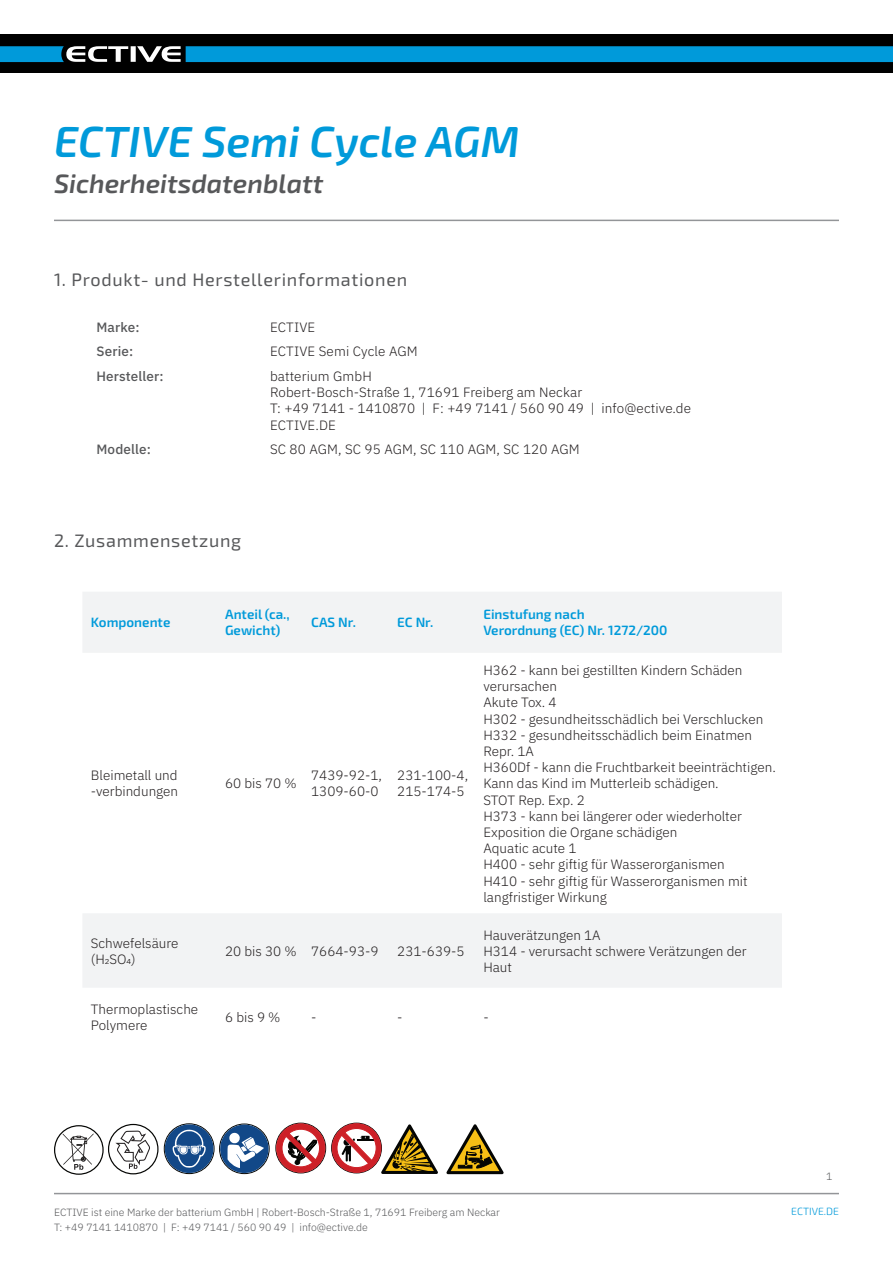
<style>
.page{position:relative;width:893px;height:1263px;background:#fff}
.page>*{position:absolute;margin:0;border:0;box-sizing:border-box;transform-origin:0 0}
.t1{font:italic 600 43.5px "Exo 2";color:#009ada}
.t2{font:italic 600 26.55px "Exo 2";color:#57585a}
.t3{font:18px "Exo 2";letter-spacing:.04em;color:#57585a}
.t4{font:300 13.5px/16.2px "IBM Plex Sans";color:#231f20}
.t5{font:600 13.5px/16.2px "Exo 2";color:#009ada}
.t6{font:500 13.5px "IBM Plex Sans";letter-spacing:.01em;color:#57585a}
.t7{font:300 10.5px/15px "IBM Plex Sans";color:#57585a}
.t8{font:300 10.5px "Exo 2";color:#009ada}
</style>
<div class="page">
<div style="left:0;top:35px;width:893px;height:38px;background:#000"></div>
<svg style="left:0;top:46px;width:181px;height:16px"></svg>
<div style="left:186px;top:46px;width:707px;height:16px;background:#009ada"></div>
<hr style="left:54px;top:1193px;width:785px;height:1px;background:#939598">
<hr style="left:54px;top:220px;width:785px;height:1px;background:#939598">
<svg style="left:83px;top:592px;width:699px;height:395px"></svg>
<div style="left:54px;top:1125px;width:50px;height:50px;border:1px solid #040503;border-radius:50%"></div>
<svg style="left:63px;top:1133px;width:31px;height:37px"></svg>
<svg style="left:165px;top:1124px;width:48px;height:49px"></svg>
<svg style="left:219px;top:1124px;width:50px;height:49px"></svg>
<svg style="left:276px;top:1124px;width:49px;height:48px"></svg>
<svg style="left:446px;top:1124px;width:58px;height:50px"></svg>
<svg style="left:332px;top:1123px;width:106px;height:51px"></svg>
<div style="left:108px;top:1124px;width:51px;height:50px;border:1px solid #040503;border-radius:50%"></div>
<svg style="left:115px;top:1131px;width:36px;height:38px"></svg>
<p class="t1" style="left:54px;top:116px;width:467px">ECTIVE Semi Cycle AGM</p>
<p class="t2" style="left:54px;top:168px;width:271px">Sicherheitsdatenblatt</p>
<p class="t3" style="left:54px;top:269px;width:355px">1. Produkt- und Herstellerinformationen</p>
<p class="t6" style="left:97px;top:316px;width:45px">Marke:</p>
<p class="t4" style="left:270px;top:318px;width:47px">ECTIVE</p>
<p class="t6" style="left:97px;top:341px;width:38px">Serie:</p>
<p class="t4" style="left:270px;top:342px;width:149px">ECTIVE Semi Cycle AGM</p>
<p class="t6" style="left:97px;top:366px;width:69px">Hersteller:</p>
<p class="t4" style="left:270px;top:367px;width:422px">batterium GmbH<br>Robert-Bosch-Straße 1, 71691 Freiberg am Neckar<br>T: +49 7141 - 1410870 | F: +49 7141 / 560 90 49 | info@ective.de ECTIVE.DE</p>
<p class="t6" style="left:97px;top:439px;width:56px">Modelle:</p>
<p class="t4" style="left:270px;top:440px;width:311px">SC 80 AGM, SC 95 AGM, SC 110 AGM, SC 120 AGM</p>
<p class="t3" style="left:54px;top:530px;width:189px">2. Zusammensetzung</p>
<p class="t5" style="left:91px;top:614px;width:81px">Komponente</p>
<p class="t5" style="left:225px;top:606px;width:66px">Anteil (ca.,<br>Gewicht)</p>
<p class="t5" style="left:311px;top:614px;width:46px">CAS Nr.</p>
<p class="t5" style="left:397px;top:614px;width:38px">EC Nr.</p>
<p class="t4" style="left:91px;top:766px;width:89px">Bleimetall und -verbindungen</p>
<p class="t4" style="left:225px;top:774px;width:73px">60 bis 70 %</p>
<p class="t4" style="left:311px;top:766px;width:72px">7439-92-1,<br>1309-60-0</p>
<p class="t4" style="left:397px;top:766px;width:72px">231-100-4,<br>215-174-5</p>
<p class="t4" style="left:91px;top:934px;width:89px">Schwefelsäure (H2SO4)</p>
<p class="t4" style="left:225px;top:942px;width:73px">20 bis 30 %</p>
<p class="t4" style="left:311px;top:942px;width:69px">7664-93-9</p>
<p class="t4" style="left:397px;top:942px;width:69px">231-639-5</p>
<p class="t5" style="left:483px;top:606px;width:103px">Einstufung nach</p>
<p class="t5" style="left:483px;top:622px;width:186px">Verordnung (EC) Nr. 1272/200</p>
<p class="t4" style="left:483px;top:661px;width:261px">H362 - kann bei gestillten Kindern Schäden verursachen</p>
<p class="t4" style="left:483px;top:693px;width:75px">Akute Tox. 4</p>
<p class="t4" style="left:483px;top:709px;width:281px">H302 - gesundheitsschädlich bei Verschlucken</p>
<p class="t4" style="left:483px;top:726px;width:270px">H332 - gesundheitsschädlich beim Einatmen</p>
<p class="t4" style="left:483px;top:742px;width:52px">Repr. 1A</p>
<p class="t4" style="left:483px;top:758px;width:294px">H360Df - kann die Fruchtbarkeit beeinträchtigen.</p>
<p class="t4" style="left:483px;top:774px;width:237px">Kann das Kind im Mutterleib schädigen.</p>
<p class="t4" style="left:483px;top:790px;width:103px">STOT Rep. Exp. 2</p>
<p class="t4" style="left:483px;top:807px;width:260px">H373 - kann bei längerer oder wiederholter<br>Exposition die Organe schädigen</p>
<p class="t4" style="left:483px;top:839px;width:95px">Aquatic acute 1</p>
<p class="t4" style="left:483px;top:855px;width:243px">H400 - sehr giftig für Wasserorganismen</p>
<p class="t4" style="left:483px;top:871px;width:266px">H410 - sehr giftig für Wasserorganismen mit langfristiger Wirkung</p>
<p class="t4" style="left:483px;top:925px;width:119px">Hauverätzungen 1A</p>
<p class="t4" style="left:483px;top:942px;width:265px">H314 - verursacht schwere Verätzungen der<br>Haut</p>
<p class="t4" style="left:91px;top:1000px;width:109px">Thermoplastische<br>Polymere</p>
<p class="t4" style="left:225px;top:1008px;width:57px">6 bis 9 %</p>
<p class="t4" style="left:311px;top:1008px;width:7px">-</p>
<p class="t4" style="left:397px;top:1008px;width:7px">-</p>
<p class="t4" style="left:483px;top:1008px;width:7px">-</p>
<p class="t7" style="left:826px;top:1168px;width:8px">1</p>
<p class="t7" style="left:54px;top:1204px;width:447px">ECTIVE ist eine Marke der batterium GmbH | Robert-Bosch-Straße 1, 71691 Freiberg am Neckar<br>T: +49 7141 1410870 | F: +49 7141 / 560 90 49 | info@ective.de</p>
<p class="t8" style="left:791px;top:1205px;width:49px">ECTIVE.DE</p>
</div>
